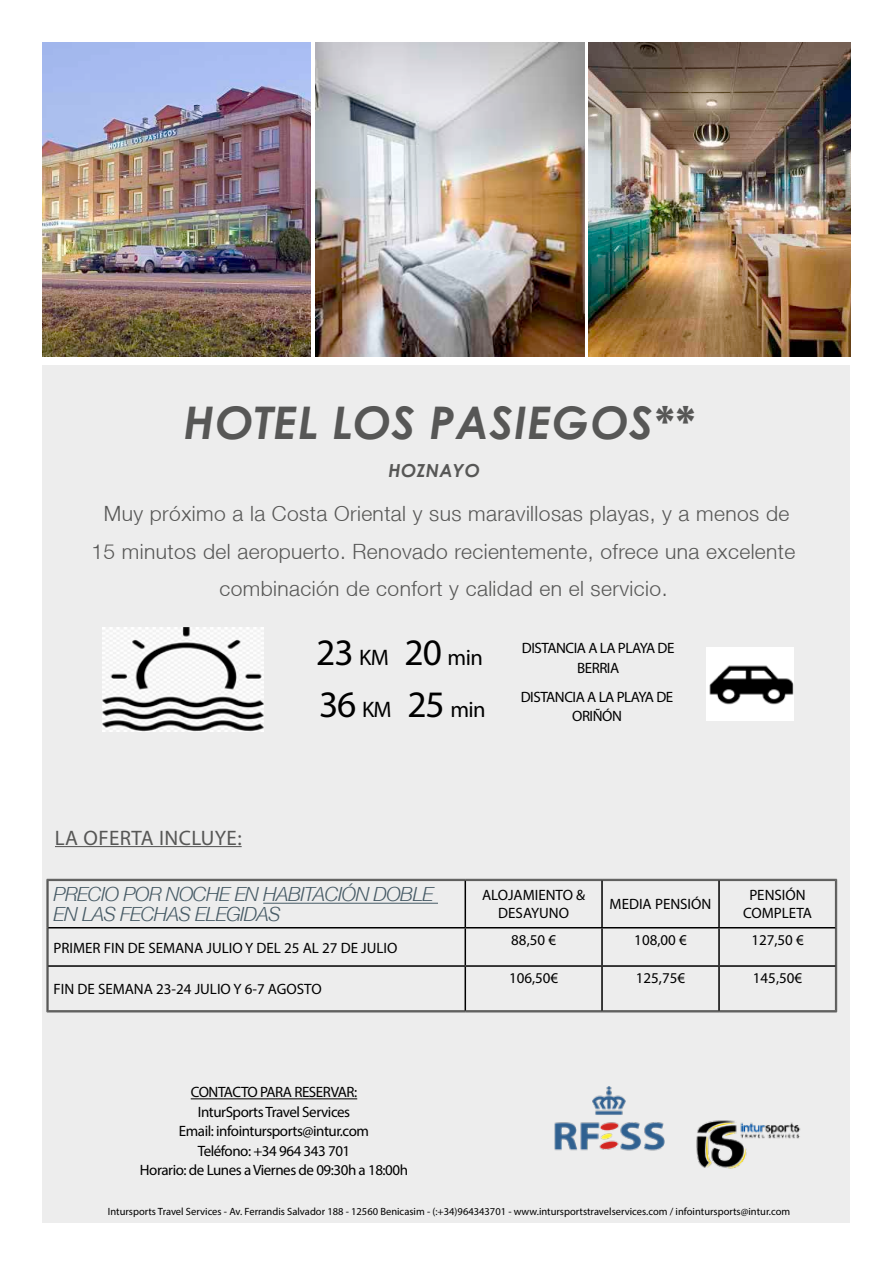
<style>
.page{position:relative;width:893px;height:1263px;background:#fff}
.page>*{position:absolute;margin:0;border:0;box-sizing:border-box;transform-origin:0 0}
.t1{font:italic 700 45px "Century Gothic";letter-spacing:.02em;color:#575756}
.t2{font:37.5px "Myriad Pro";color:#000}
.t3{font:22.5px "Myriad Pro";letter-spacing:-.03em;color:#000}
.t4{font:300 21px/37.5px "Helvetica Neue";letter-spacing:.02em;color:#575756;text-align:center}
.t5{font:21px "Myriad Pro";letter-spacing:.02em;color:#575756}
.t6{font:italic 300 19.5px/19.4px "Helvetica Neue";letter-spacing:-.03em;color:#465a65}
.t7{font:italic 700 18px "Century Gothic";letter-spacing:.02em;color:#575756}
.t8{font:15px/19.4px "Myriad Pro";letter-spacing:-.03em;color:#000;text-align:center}
.t9{font:15px/18px "Myriad Pro";color:#000;text-align:center}
.t10{font:10.5px "Myriad Pro";color:#000}
.s1{font-size:37.5px}
</style>
<div class="page">
<div style="left:43px;top:365px;width:807px;height:175px;background:#ededed"></div>
<div style="left:43px;top:530px;width:807px;height:692px;background:#ededed"></div>
<hr style="left:55px;top:846px;width:187px;height:1px;background:#575756">
<img style="left:696px;top:1120px;width:105px;height:49px">
<hr style="left:191px;top:1098px;width:166px;height:1px;background:#000">
<img style="left:554px;top:1086px;width:111px;height:65px">
<img style="left:316px;top:43px;width:268px;height:313px">
<img style="left:589px;top:43px;width:261px;height:313px">
<img style="left:43px;top:43px;width:268px;height:313px">
<img style="left:707px;top:647px;width:87px;height:74px">
<img style="left:102px;top:628px;width:162px;height:104px">
<hr style="left:719px;top:1010px;width:118px;height:2px;background:#fff">
<hr style="left:47px;top:879px;width:418px;height:1px;background:#575756">
<hr style="left:48px;top:880px;width:417px;height:1px;background:#575756">
<hr style="left:47px;top:880px;width:1px;height:48px;background:#575756">
<hr style="left:48px;top:881px;width:1px;height:47px;background:#575756">
<hr style="left:465px;top:879px;width:137px;height:1px;background:#575756">
<hr style="left:465px;top:880px;width:137px;height:1px;background:#575756">
<hr style="left:602px;top:879px;width:117px;height:1px;background:#575756">
<hr style="left:602px;top:880px;width:117px;height:1px;background:#575756">
<hr style="left:719px;top:879px;width:118px;height:1px;background:#575756">
<hr style="left:719px;top:880px;width:117px;height:1px;background:#575756">
<hr style="left:835px;top:881px;width:1px;height:47px;background:#575756">
<hr style="left:836px;top:879px;width:1px;height:49px;background:#575756">
<hr style="left:47px;top:928px;width:1px;height:38px;background:#575756">
<hr style="left:48px;top:928px;width:1px;height:38px;background:#575756">
<hr style="left:835px;top:928px;width:1px;height:38px;background:#575756">
<hr style="left:836px;top:928px;width:1px;height:38px;background:#575756">
<hr style="left:47px;top:966px;width:1px;height:45px;background:#575756">
<hr style="left:48px;top:966px;width:1px;height:44px;background:#575756">
<hr style="left:835px;top:966px;width:1px;height:44px;background:#575756">
<hr style="left:836px;top:966px;width:1px;height:46px;background:#575756">
<hr style="left:48px;top:1010px;width:417px;height:1px;background:#575756">
<hr style="left:47px;top:1011px;width:418px;height:1px;background:#575756">
<hr style="left:47px;top:1012px;width:418px;height:1px;background:#575756">
<hr style="left:465px;top:1010px;width:137px;height:1px;background:#575756">
<hr style="left:465px;top:1011px;width:137px;height:1px;background:#575756">
<hr style="left:465px;top:1012px;width:137px;height:1px;background:#575756">
<hr style="left:602px;top:1010px;width:117px;height:1px;background:#575756">
<hr style="left:602px;top:1011px;width:117px;height:1px;background:#575756">
<hr style="left:602px;top:1012px;width:117px;height:1px;background:#575756">
<hr style="left:719px;top:1010px;width:116px;height:1px;background:#575756">
<hr style="left:719px;top:1011px;width:117px;height:1px;background:#575756">
<hr style="left:719px;top:1012px;width:118px;height:1px;background:#575756">
<hr style="left:465px;top:881px;width:1px;height:46px;background:#000">
<hr style="left:601px;top:881px;width:2px;height:46px;background:#000">
<hr style="left:718px;top:881px;width:2px;height:46px;background:#000">
<hr style="left:48px;top:927px;width:417px;height:1px;background:#000">
<hr style="left:465px;top:927px;width:137px;height:1px;background:#000">
<hr style="left:465px;top:928px;width:1px;height:37px;background:#000">
<hr style="left:602px;top:927px;width:117px;height:1px;background:#000">
<hr style="left:601px;top:928px;width:2px;height:37px;background:#000">
<hr style="left:719px;top:927px;width:116px;height:1px;background:#000">
<hr style="left:718px;top:928px;width:2px;height:37px;background:#000">
<hr style="left:48px;top:965px;width:417px;height:2px;background:#000">
<hr style="left:465px;top:965px;width:137px;height:2px;background:#000">
<hr style="left:465px;top:967px;width:1px;height:43px;background:#000">
<hr style="left:602px;top:965px;width:117px;height:2px;background:#000">
<hr style="left:601px;top:967px;width:2px;height:43px;background:#000">
<hr style="left:719px;top:965px;width:116px;height:2px;background:#000">
<hr style="left:718px;top:967px;width:2px;height:43px;background:#000">
<hr style="left:263px;top:903px;width:175px;height:1px;background:#465a65">
<h1 class="t1" style="left:184px;top:388px;width:512px">HOTEL LOS PASIEGOS**</h1>
<p class="t7" style="left:388px;top:457px;width:93px">HOZNAYO</p>
<h3 class="t4" style="left:91px;top:494px;width:706px">Muy próximo a la Costa Oriental y sus maravillosas playas, y a menos de<br>15 minutos del aeropuerto. Renovado recientemente, ofrece una excelente combinación de confort y calidad en el servicio.</h3>
<h2 class="t2" style="left:316px;top:629px;width:39px">23</h2>
<h3 class="t3" style="left:359px;top:643px;width:125px">KM <span class="s1">20</span> min</h3>
<p class="t8" style="left:522px;top:638px;width:154px">DISTANCIA A LA PLAYA DE</p>
<p class="t8" style="left:577px;top:658px;width:44px">BERRIA</p>
<h3 class="t5" style="left:55px;top:824px;width:188px">LA OFERTA INCLUYE:</h3>
<h3 class="t3" style="left:319px;top:695px;width:168px"><span class="s1">36</span> KM <span class="s1">25</span> min</h3>
<p class="t8" style="left:521px;top:687px;width:154px">DISTANCIA A LA PLAYA DE<br>ORIÑÓN</p>
<h3 class="t6" style="left:54px;top:884px;width:382px">PRECIO POR NOCHE EN HABITACIÓN DOBLE<br>EN LAS FECHAS ELEGIDAS</h3>
<p class="t9" style="left:482px;top:886px;width:105px">ALOJAMIENTO &amp;<br>DESAYUNO</p>
<p class="t9" style="left:610px;top:895px;width:103px">MEDIA PENSIÓN</p>
<p class="t9" style="left:743px;top:886px;width:70px">PENSIÓN<br>COMPLETA</p>
<p class="t9" style="left:54px;top:938px;width:345px">PRIMER FIN DE SEMANA JULIO Y DEL 25 AL 27 DE JULIO</p>
<p class="t8" style="left:511px;top:930px;width:46px">88,50 €</p>
<p class="t8" style="left:634px;top:930px;width:54px">108,00 €</p>
<p class="t8" style="left:751px;top:930px;width:54px">127,50 €</p>
<p class="t9" style="left:54px;top:980px;width:270px">FIN DE SEMANA 23-24 JULIO Y 6-7 AGOSTO</p>
<p class="t8" style="left:140px;top:1082px;width:270px">CONTACTO PARA RESERVAR:<br>InturSports Travel Services<br>Email: infointursports@intur.com<br>Teléfono: +34 964 343 701<br>Horario: de Lunes a Viernes de 09:30h a 18:00h</p>
<p class="t8" style="left:509px;top:968px;width:51px">106,50€</p>
<p class="t8" style="left:636px;top:968px;width:51px">125,75€</p>
<p class="t8" style="left:753px;top:968px;width:51px">145,50€</p>
<p class="t10" style="left:108px;top:1205px;width:684px">Intursports Travel Services - Av. Ferrandis Salvador 188 - 12560 Benicasim - (:+34)964343701 - www.intursportstravelservices.com / infointursports@intur.com</p>
</div>
